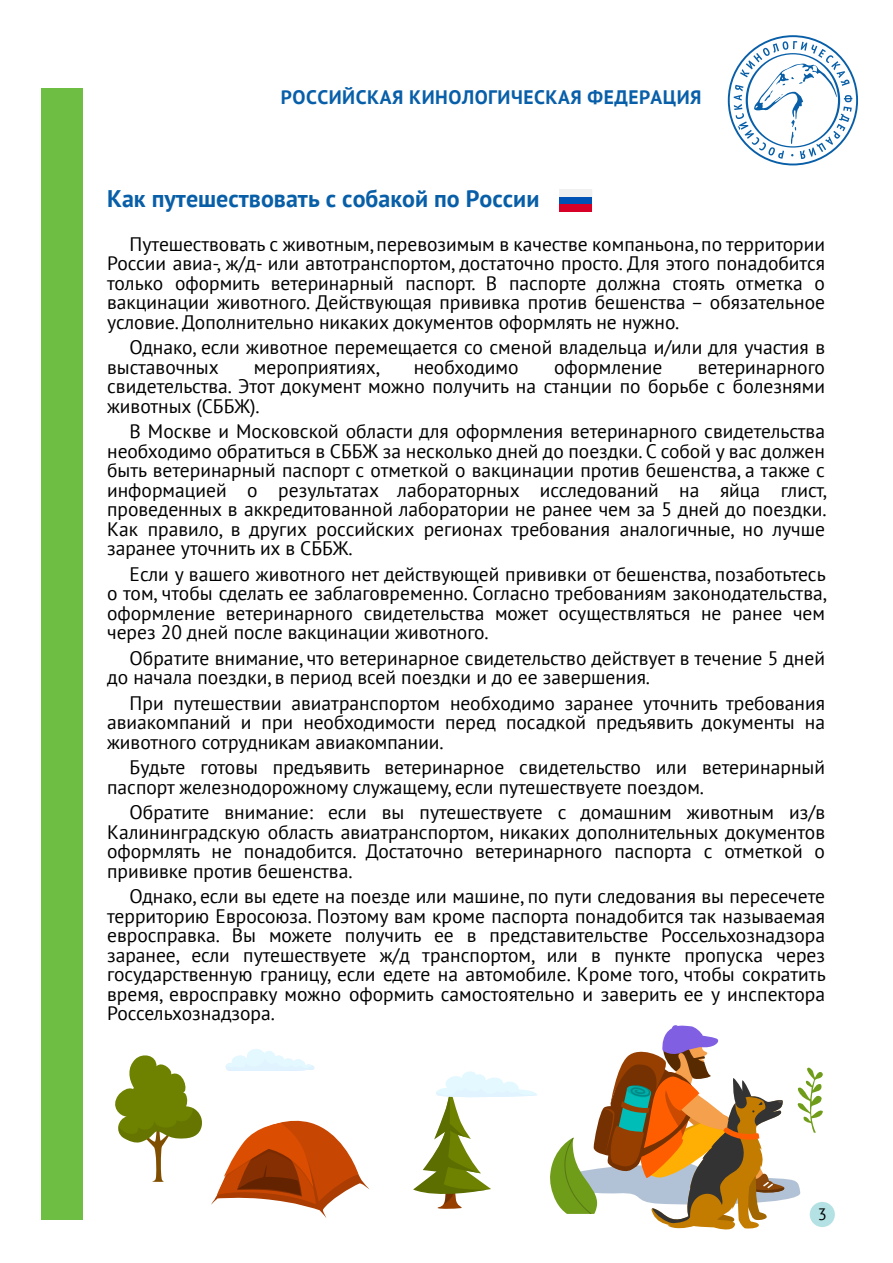
<style>
.page{position:relative;width:893px;height:1263px;background:#fff}
.page>*{position:absolute;margin:0;border:0;box-sizing:border-box;transform-origin:0 0}
.t1{font:700 24px "PT Sans";color:#085fa8}
.t2{font:19.5px/19.5px "PT Sans";color:#000;text-align:justify}
.t3{font:700 19.5px "PT Sans";letter-spacing:.025em;color:#085fa9}
.t4{font:16.5px "PT Sans";color:#000}
</style>
<div class="page">
<div style="left:810px;top:1202px;width:25px;height:25px;background:#b4e1e4;border-radius:50%"></div>
<svg style="left:728px;top:35px;width:130px;height:130px"></svg>
<div style="left:41px;top:88px;width:42px;height:1131px;background:#6ebe44"></div>
<svg style="left:550px;top:1025px;width:273px;height:205px"></svg>
<svg style="left:115px;top:1055px;width:87px;height:127px"></svg>
<svg style="left:413px;top:1071px;width:124px;height:138px"></svg>
<svg style="left:225px;top:1049px;width:90px;height:22px"></svg>
<div style="left:559px;top:193px;width:33px;height:18px;background:#0052b4"></div>
<div style="left:559px;top:189px;width:33px;height:8px;background:#f0f0f0"></div>
<div style="left:559px;top:204px;width:33px;height:7px;background:#d80027"></div>
<svg style="left:211px;top:1120px;width:159px;height:98px"></svg>
<p class="t3" style="left:281px;top:84px;width:422px">РОССИЙСКАЯ КИНОЛОГИЧЕСКАЯ ФЕДЕРАЦИЯ</p>
<p class="t1" style="left:107px;top:183px;width:434px">Как путешествовать с собакой по России</p>
<p class="t2" style="left:107px;top:234px;width:719px;text-indent:23px">Путешествовать с животным, перевозимым в качестве компаньона, по территории России авиа-, ж/д- или автотранспортом, достаточно просто. Для этого понадобится только оформить ветеринарный паспорт. В паспорте должна стоять отметка о вакцинации животного. Действующая прививка против бешенства – обязательное условие. Дополнительно никаких документов оформлять не нужно.</p>
<p class="t2" style="left:107px;top:337px;width:719px;text-indent:23px">Однако, если животное перемещается со сменой владельца и/или для участия в выставочных</p>
<p class="t2" style="left:254px;top:357px;width:127px">мероприятиях,</p>
<p class="t2" style="left:414px;top:357px;width:106px">необходимо</p>
<p class="t2" style="left:554px;top:357px;width:110px">оформление</p>
<p class="t2" style="left:107px;top:357px;width:719px;text-indent:591px">ветеринарного свидетельства. Этот документ можно получить на станции по борьбе с болезнями животных (СББЖ).</p>
<p class="t2" style="left:107px;top:421px;width:721px;text-indent:23px">В Москве и Московской области для оформления ветеринарного свидетельства необходимо обратиться в СББЖ за несколько дней до поездки. С собой у вас должен быть ветеринарный паспорт с отметкой о вакцинации против бешенства, а также с информацией о результатах лабораторных исследований на яйца глист, проведенных в аккредитованной лаборатории не ранее чем за 5 дней до поездки.<br>Как правило, в других российских регионах требования аналогичные, но лучше заранее уточнить их в СББЖ.</p>
<p class="t2" style="left:107px;top:564px;width:721px;text-indent:23px">Если у вашего животного нет действующей прививки от бешенства, позаботьтесь о том, чтобы сделать ее заблаговременно. Согласно требованиям законодательства, оформление ветеринарного свидетельства может осуществляться не ранее чем через 20 дней после вакцинации животного.</p>
<p class="t2" style="left:107px;top:648px;width:719px;text-indent:23px">Обратите внимание, что ветеринарное свидетельство действует в течение 5 дней до начала поездки, в период всей поездки и до ее завершения.</p>
<p class="t2" style="left:107px;top:693px;width:719px;text-indent:23px">При путешествии авиатранспортом необходимо заранее уточнить требования авиакомпаний и при необходимости перед посадкой предъявить документы на животного сотрудникам авиакомпании.</p>
<p class="t2" style="left:107px;top:757px;width:719px;text-indent:23px">Будьте готовы предъявить ветеринарное свидетельство или ветеринарный паспорт железнодорожному служащему, если путешествуете поездом.</p>
<p class="t2" style="left:107px;top:802px;width:719px;text-indent:23px">Обратите внимание: если вы путешествуете с домашним животным из/в Калининградскую область авиатранспортом, никаких дополнительных документов оформлять не понадобится. Достаточно ветеринарного паспорта с отметкой о прививке против бешенства.</p>
<p class="t2" style="left:107px;top:886px;width:720px;text-indent:23px">Однако, если вы едете на поезде или машине, по пути следования вы пересечете территорию Евросоюза. Поэтому вам кроме паспорта понадобится так называемая евросправка. Вы можете получить ее в представительстве Россельхознадзора заранее, если путешествуете ж/д транспортом, или в пункте пропуска через государственную границу, если едете на автомобиле. Кроме того, чтобы сократить время, евросправку можно оформить самостоятельно и заверить ее у инспектора Россельхознадзора.</p>
<p class="t4" style="left:818px;top:1203px;width:10px">3</p>
</div>
